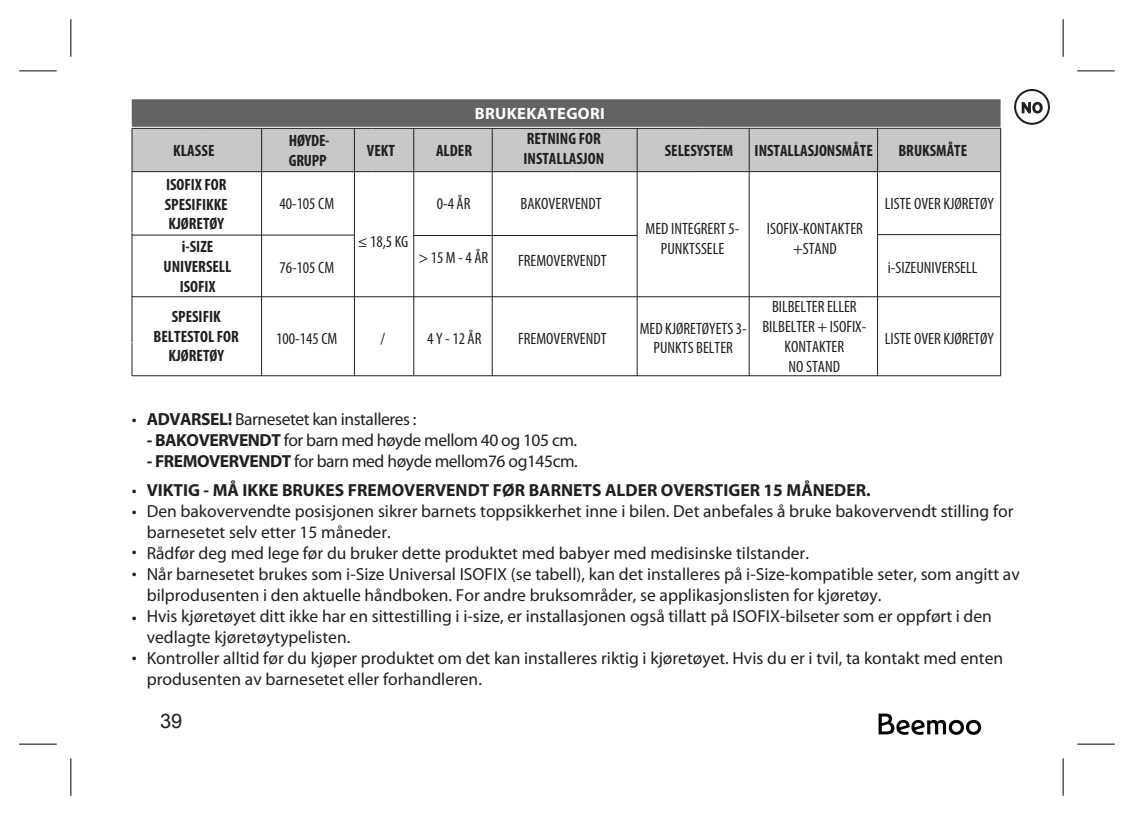
<style>
.page{position:relative;width:1134px;height:815px;background:#fff}
.page>*{position:absolute;margin:0;border:0;box-sizing:border-box;transform-origin:0 0}
.t1{font:20px "Arial";color:#231f20}
.t2{font:17.5px/21px "Myriad Pro";color:#231f20}
.t3{font:17.5px "Myriad Pro";letter-spacing:-.025em;color:#231f20}
.t4{font:700 17.5px "Myriad Pro";color:#231f20}
.t5{font:condensed 16.5px/19.8px "Myriad Pro";color:#231f20;text-align:center}
.t6{font:700 condensed 16.5px/19.8px "Myriad Pro";color:#231f20}
.t7{font:700 16.5px "Myriad Pro";letter-spacing:.02em;color:#fff}
.s1{font-weight:700}
.s2{font-weight:400}
</style>
<div class="page">
<svg style="left:878px;top:714px;width:103px;height:21px"></svg>
<svg style="left:1014px;top:89px;width:36px;height:36px"></svg>
<hr style="left:1063px;top:758px;width:1px;height:38px;background:#000">
<hr style="left:1063px;top:19px;width:1px;height:38px;background:#000">
<hr style="left:70px;top:758px;width:1px;height:38px;background:#000">
<hr style="left:70px;top:19px;width:1px;height:38px;background:#000">
<hr style="left:1077px;top:744px;width:38px;height:1px;background:#000">
<hr style="left:19px;top:744px;width:38px;height:1px;background:#000">
<hr style="left:1077px;top:70px;width:38px;height:1px;background:#000">
<hr style="left:19px;top:70px;width:38px;height:1px;background:#000">
<div style="left:132px;top:99px;width:868px;height:28px;background:#636366"></div>
<div style="left:133px;top:129px;width:867px;height:42px;background:#c7c8ca"></div>
<hr style="left:132px;top:128px;width:73px;height:1px;background:#231f20">
<hr style="left:132px;top:129px;width:1px;height:42px;background:#231f20">
<hr style="left:205px;top:128px;width:100px;height:1px;background:#231f20">
<hr style="left:261px;top:129px;width:1px;height:247px;background:#231f20">
<hr style="left:305px;top:128px;width:67px;height:1px;background:#231f20">
<hr style="left:354px;top:129px;width:1px;height:247px;background:#231f20">
<hr style="left:372px;top:128px;width:73px;height:1px;background:#231f20">
<hr style="left:413px;top:129px;width:1px;height:246px;background:#231f20">
<hr style="left:445px;top:128px;width:126px;height:1px;background:#231f20">
<hr style="left:492px;top:129px;width:1px;height:247px;background:#231f20">
<hr style="left:571px;top:128px;width:127px;height:1px;background:#231f20">
<hr style="left:637px;top:129px;width:1px;height:247px;background:#231f20">
<hr style="left:697px;top:128px;width:304px;height:1px;background:#231f20">
<hr style="left:749px;top:129px;width:1px;height:247px;background:#231f20">
<hr style="left:877px;top:129px;width:1px;height:247px;background:#231f20">
<hr style="left:1000px;top:129px;width:1px;height:247px;background:#231f20">
<hr style="left:132px;top:171px;width:73px;height:1px;background:#231f20">
<hr style="left:132px;top:172px;width:1px;height:60px;background:#231f20">
<hr style="left:205px;top:171px;width:100px;height:1px;background:#231f20">
<hr style="left:305px;top:171px;width:67px;height:1px;background:#231f20">
<hr style="left:372px;top:171px;width:73px;height:1px;background:#231f20">
<hr style="left:445px;top:171px;width:126px;height:1px;background:#231f20">
<hr style="left:571px;top:171px;width:127px;height:1px;background:#231f20">
<hr style="left:697px;top:171px;width:303px;height:1px;background:#231f20">
<hr style="left:132px;top:235px;width:222px;height:1px;background:#231f20">
<hr style="left:132px;top:233px;width:1px;height:30px;background:#231f20">
<hr style="left:414px;top:235px;width:223px;height:1px;background:#231f20">
<hr style="left:877px;top:234px;width:124px;height:1px;background:#231f20">
<hr style="left:132px;top:263px;width:1px;height:80px;background:#231f20">
<hr style="left:132px;top:343px;width:1px;height:33px;background:#231f20">
<hr style="left:132px;top:296px;width:868px;height:1px;background:#231f20">
<hr style="left:132px;top:375px;width:869px;height:1px;background:#231f20">
<p class="t7" style="left:475px;top:104px;width:131px">BRUKEKATEGORI</p>
<p class="t6" style="left:173px;top:141px;width:43px">KLASSE</p>
<p class="t6" style="left:289px;top:131px;width:42px">HØYDE-<br>GRUPP</p>
<p class="t6" style="left:367px;top:141px;width:29px">VEKT</p>
<p class="t6" style="left:436px;top:141px;width:38px">ALDER</p>
<p class="t6" style="left:523px;top:129px;width:82px">RETNING FOR<br>INSTALLASJON</p>
<p class="t6" style="left:665px;top:141px;width:70px">SELESYSTEM</p>
<p class="t6" style="left:755px;top:141px;width:120px">INSTALLASJONSMÅTE</p>
<p class="t6" style="left:898px;top:141px;width:70px">BRUKSMÅTE</p>
<p class="t6" style="left:165px;top:175px;width:65px;text-align:justify">ISOFIX FOR SPESIFIKKE KJØRETØY</p>
<p class="t5" style="left:437px;top:194px;width:35px">0-4 ÅR</p>
<p class="t5" style="left:521px;top:194px;width:82px">BAKOVERVENDT</p>
<p class="t5" style="left:885px;top:194px;width:110px">LISTE OVER KJØRETØY</p>
<p class="t5" style="left:279px;top:194px;width:56px">40-105 CM</p>
<p class="t5" style="left:646px;top:219px;width:95px">MED INTEGRERT 5-<br>PUNKTSSELE</p>
<p class="t5" style="left:767px;top:219px;width:98px">ISOFIX-KONTAKTER +STAND</p>
<p class="t5" style="left:358px;top:232px;width:52px">≤ 18,5 KG</p>
<p class="t6" style="left:164px;top:237px;width:69px;text-align:center">i-SIZE<br>UNIVERSELL<br>ISOFIX</p>
<p class="t5" style="left:418px;top:248px;width:71px">&gt; 15 M - 4 ÅR</p>
<p class="t5" style="left:518px;top:251px;width:90px">FREMOVERVENDT</p>
<p class="t5" style="left:888px;top:258px;width:91px">i-SIZEUNIVERSELL</p>
<p class="t5" style="left:279px;top:258px;width:56px">76-105 CM</p>
<p class="t6" style="left:154px;top:307px;width:87px;text-align:center">SPESIFIK<br>BELTESTOL FOR<br>KJØRETØY</p>
<p class="t5" style="left:276px;top:329px;width:63px">100-145 CM</p>
<p class="t5" style="left:381px;top:329px;width:6px">/</p>
<p class="t5" style="left:427px;top:329px;width:56px">4 Y - 12 ÅR</p>
<p class="t5" style="left:518px;top:329px;width:90px">FREMOVERVENDT</p>
<p class="t5" style="left:640px;top:319px;width:109px">MED KJØRETØYETS 3-<br>PUNKTS BELTER</p>
<p class="t5" style="left:762px;top:297px;width:105px">BILBELTER ELLER<br>BILBELTER + ISOFIX-<br>KONTAKTER<br>NO STAND</p>
<p class="t5" style="left:885px;top:329px;width:110px">LISTE OVER KJØRETØY</p>
<p class="t3" style="left:132px;top:409px;width:286px">• <span class="s1">ADVARSEL!</span> Barnesetet kan installeres :</p>
<p class="t3" style="left:147px;top:430px;width:432px"><span class="s1">- BAKOVERVENDT</span> for barn med høyde mellom 40 og 105 cm.</p>
<p class="t3" style="left:147px;top:451px;width:433px"><span class="s1">- FREMOVERVENDT</span> for barn med høyde mellom76 og145cm.</p>
<p class="t4" style="left:132px;top:480px;width:740px"><span class="s2">•</span> VIKTIG - MÅ IKKE BRUKES FREMOVERVENDT FØR BARNETS ALDER OVERSTIGER 15 MÅNEDER.</p>
<p class="t2" style="left:147px;top:501px;width:874px;text-indent:-15px">• Den bakovervendte posisjonen sikrer barnets toppsikkerhet inne i bilen. Det anbefales å bruke bakovervendt stilling for barnesetet selv etter 15 måneder.<br>Rådfør deg med lege før du bruker dette produktet med babyer med medisinske tilstander.<br>Når barnesetet brukes som i-Size Universal ISOFIX (se tabell), kan det installeres på i-Size-kompatible seter, som angitt av bilprodusenten i den aktuelle håndboken. For andre bruksområder, se applikasjonslisten for kjøretøy.<br>Hvis kjøretøyet ditt ikke har en sittestilling i i-size, er installasjonen også tillatt på ISOFIX-bilseter som er oppført i den vedlagte kjøretøytypelisten.<br>Kontroller alltid før du kjøper produktet om det kan installeres riktig i kjøretøyet. Hvis du er i tvil, ta kontakt med enten produsenten av barnesetet eller forhandleren.</p>
<p class="t2" style="left:132px;top:541px;width:6px">•</p>
<p class="t2" style="left:132px;top:562px;width:6px">•</p>
<p class="t2" style="left:132px;top:607px;width:6px">•</p>
<p class="t2" style="left:132px;top:647px;width:6px">•</p>
<p class="t1" style="left:160px;top:708px;width:24px">39</p>
</div>
